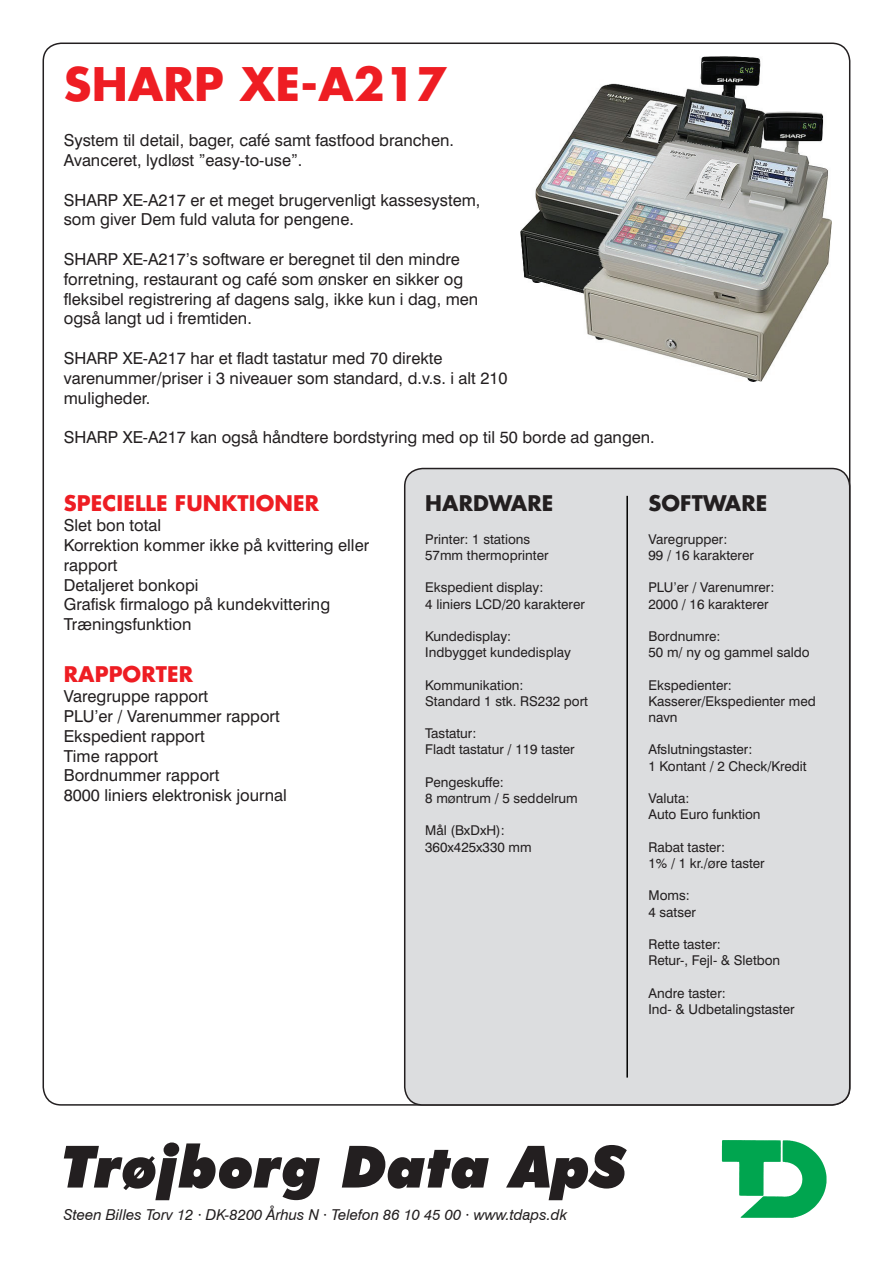
<style>
.page{position:relative;width:893px;height:1263px;background:#fff}
.page>*{position:absolute;margin:0;border:0;box-sizing:border-box;transform-origin:0 0}
.t1{font:700 45px "Futura LT";letter-spacing:.005em;color:#ee1d23}
.t2{font:700 21px "Futura LT";letter-spacing:.005em;color:#ee1d23}
.t3{font:700 21px "Futura LT";letter-spacing:.005em;color:#231f20}
.t4{font:16.5px/19.8px "Swiss 721 BT";color:#231f20}
.t5{font:italic 15px "Swiss 721 BT";color:#231f20}
.t6{font:13.5px/16.2px "Swiss 721 BT";color:#231f20}
</style>
<div class="page">
<img style="left:721px;top:1140px;width:106px;height:78px">
<svg style="left:64px;top:1142px;width:563px;height:58px"></svg>
<div style="left:405px;top:468px;width:445px;height:637px;background:#dcdddf;border-radius:18px"></div>
<div style="left:404px;top:468px;width:446px;height:638px;border:2px solid #231f20;border-radius:18px"></div>
<img style="left:520px;top:56px;width:312px;height:326px">
<hr style="left:626px;top:496px;width:2px;height:581px;background:#000">
<h1 class="t1" style="left:64px;top:54px;width:385px">SHARP XE-A217</h1>
<p class="t4" style="left:64px;top:130px;width:392px">System til detail, bager, café samt fastfood branchen.<br>Avanceret, lydløst ”easy-to-use”.</p>
<p class="t4" style="left:64px;top:190px;width:418px">SHARP XE-A217 er et meget brugervenligt kassesystem, som giver Dem fuld valuta for pengene.</p>
<p class="t4" style="left:64px;top:249px;width:416px">SHARP XE-A217’s software er beregnet til den mindre forretning, restaurant og café som ønsker en sikker og fleksibel registrering af dagens salg, ikke kun i dag, men også langt ud i fremtiden.</p>
<p class="t4" style="left:64px;top:348px;width:445px">SHARP XE-A217 har et fladt tastatur med 70 direkte varenummer/priser i 3 niveauer som standard, d.v.s. i alt 210 muligheder.</p>
<p class="t4" style="left:64px;top:427px;width:592px">SHARP XE-A217 kan også håndtere bordstyring med op til 50 borde ad gangen.</p>
<p class="t2" style="left:64px;top:490px;width:243px">SPECIELLE FUNKTIONER</p>
<p class="t4" style="left:64px;top:515px;width:307px">Slet bon total<br>Korrektion kommer ikke på kvittering eller rapport<br>Detaljeret bonkopi<br>Grafisk firmalogo på kundekvittering<br>Træningsfunktion</p>
<p class="t2" style="left:64px;top:661px;width:31px">RAPP</p>
<p class="t2" style="left:123px;top:661px;width:58px">ORTER</p>
<p class="t4" style="left:64px;top:686px;width:225px">Varegruppe rapport<br>PLU’er / Varenummer rapport<br>Ekspedient rapport<br>Time rapport<br>Bordnummer rapport<br>8000 liniers elektronisk journal</p>
<p class="t3" style="left:425px;top:490px;width:101px">HARDWARE</p>
<p class="t6" style="left:425px;top:531px;width:125px">Printer: 1 stations<br>57mm thermoprinter</p>
<p class="t6" style="left:425px;top:579px;width:161px">Ekspedient display:<br>4 liniers LCD/20 karakterer</p>
<p class="t6" style="left:425px;top:628px;width:147px">Kundedisplay:<br>Indbygget kundedisplay</p>
<p class="t6" style="left:425px;top:677px;width:164px">Kommunikation:<br>Standard 1 stk. RS232 port</p>
<p class="t6" style="left:425px;top:725px;width:151px">Tastatur:<br>Fladt tastatur / 119 taster</p>
<p class="t6" style="left:425px;top:774px;width:154px">Pengeskuffe:<br>8 møntrum / 5 seddelrum</p>
<p class="t6" style="left:425px;top:822px;width:108px">Mål (BxDxH):<br>360x425x330 mm</p>
<p class="t3" style="left:648px;top:490px;width:92px">SOFTWARE</p>
<p class="t6" style="left:648px;top:531px;width:107px">Varegrupper:<br>99 / 16 karakterer</p>
<p class="t6" style="left:648px;top:579px;width:127px">PLU’er / Varenumrer:<br>2000 / 16 karakterer</p>
<p class="t6" style="left:648px;top:628px;width:163px">Bordnumre:<br>50 m/ ny og gammel saldo</p>
<p class="t6" style="left:648px;top:677px;width:169px">Ekspedienter:<br>Kasserer/Ekspedienter med navn</p>
<p class="t6" style="left:648px;top:741px;width:160px">Afslutningstaster:<br>1 Kontant / 2 Check/Kredit</p>
<p class="t6" style="left:648px;top:790px;width:114px">Valuta:<br>Auto Euro funktion</p>
<p class="t6" style="left:648px;top:839px;width:118px">Rabat taster:<br>1% / 1 kr./øre taster</p>
<p class="t6" style="left:648px;top:887px;width:49px">Moms:<br>4 satser</p>
<p class="t6" style="left:648px;top:936px;width:133px">Rette taster:<br>Retur-, Fejl- &amp; Sletbon</p>
<p class="t6" style="left:648px;top:984px;width:148px">Andre taster:<br>Ind- &amp; Udbetalingstaster</p>
<p class="t5" style="left:64px;top:1206px;width:505px">Steen Billes Torv 12 · DK-8200 Århus N · Telefon 86 10 45 00 · www.tdaps.dk</p>
</div>
